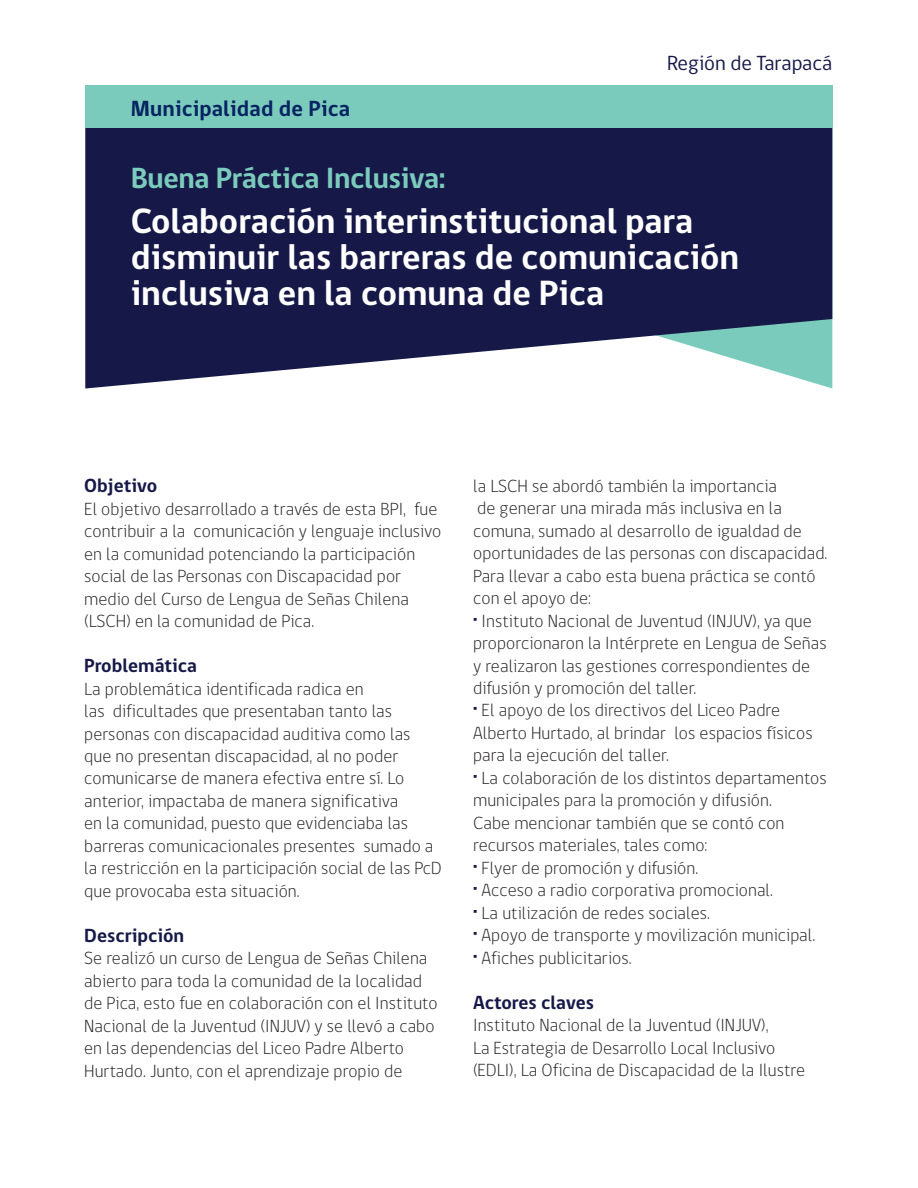
<style>
.page{position:relative;width:918px;height:1188px;background:#fff}
.page>*{position:absolute;margin:0;border:0;box-sizing:border-box;transform-origin:0 0}
.t1{font:700 36px/36px "gob CL";color:#fff}
.t2{font:700 30px "gob CL";letter-spacing:-.01em;color:#7bcbbc}
.t3{font:700 22.5px "gob CL";letter-spacing:.01em;color:#072462}
.t4{font:21px "gob CL";color:#161948}
.t5{font:700 19.5px "gob CL";color:#161948}
.t6{font:300 18px/22.5px "gob CL";letter-spacing:.005em;color:#231f20}
.s1{font-weight:800;color:#161948}
</style>
<div class="page">
<svg style="left:85px;top:128px;width:747px;height:261px;background:#31365e"></svg>
<div style="left:85px;top:85px;width:747px;height:43px;background:#7bcbbc"></div>
<p class="t3" style="left:131px;top:93px;width:221px">Municipalidad de Pica</p>
<p class="t4" style="left:667px;top:49px;width:167px">Región de Tarapacá</p>
<p class="t2" style="left:131px;top:158px;width:316px">Buena Práctica Inclusiva:</p>
<p class="t1" style="left:131px;top:203px;width:610px">Colaboración interinstitucional para disminuir las barreras de comunicación inclusiva en la comuna de Pica</p>
<p class="t5" style="left:84px;top:472px;width:75px">Objetivo</p>
<p class="t6" style="left:84px;top:498px;width:359px">El objetivo desarrollado a través de esta BPI, fue contribuir a la comunicación y lenguaje inclusivo en la comunidad potenciando la participación social de las Personas con Discapacidad por medio del Curso de Lengua de Señas Chilena (LSCH) en la comunidad de Pica.</p>
<p class="t5" style="left:84px;top:652px;width:114px">Problemática</p>
<p class="t6" style="left:84px;top:678px;width:359px">La problemática identificada radica en<br>las dificultades que presentaban tanto las personas con discapacidad auditiva como las que no presentan discapacidad, al no poder comunicarse de manera efectiva entre sí. Lo anterior, impactaba de manera significativa<br>en la comunidad, puesto que evidenciaba las barreras comunicacionales presentes sumado a la restricción en la participación social de las PcD que provocaba esta situación.</p>
<p class="t5" style="left:84px;top:922px;width:101px">Descripción</p>
<p class="t6" style="left:84px;top:947px;width:355px">Se realizó un curso de Lengua de Señas Chilena abierto para toda la comunidad de la localidad de Pica, esto fue en colaboración con el Instituto Nacional de la Juventud (INJUV) y se llevó a cabo en las dependencias del Liceo Padre Alberto Hurtado. Junto, con el aprendizaje propio de</p>
<p class="t6" style="left:473px;top:475px;width:305px">la LSCH se abordó también la importancia</p>
<p class="t6" style="left:473px;top:497px;width:356px">de generar una mirada más inclusiva en la comuna, sumado al desarrollo de igualdad de oportunidades de las personas con discapacidad.</p>
<p class="t6" style="left:473px;top:565px;width:344px">Para llevar a cabo esta buena práctica se contó con el apoyo de:</p>
<p class="t6" style="left:473px;top:610px;width:355px"><span class="s1">·</span> Instituto Nacional de Juventud (INJUV), ya que proporcionaron la Intérprete en Lengua de Señas y realizaron las gestiones correspondientes de difusión y promoción del taller.</p>
<p class="t6" style="left:473px;top:700px;width:341px"><span class="s1">·</span> El apoyo de los directivos del Liceo Padre<br>Alberto Hurtado, al brindar los espacios físicos para la ejecución del taller.</p>
<p class="t6" style="left:473px;top:767px;width:355px"><span class="s1">·</span> La colaboración de los distintos departamentos municipales para la promoción y difusión.</p>
<p class="t6" style="left:473px;top:812px;width:313px">Cabe mencionar también que se contó con recursos materiales, tales como:</p>
<p class="t6" style="left:473px;top:857px;width:227px"><span class="s1">·</span> Flyer de promoción y difusión.</p>
<p class="t6" style="left:473px;top:879px;width:301px"><span class="s1">·</span> Acceso a radio corporativa promocional.</p>
<p class="t6" style="left:473px;top:902px;width:238px"><span class="s1">·</span> La utilización de redes sociales.</p>
<p class="t6" style="left:473px;top:924px;width:344px"><span class="s1">·</span> Apoyo de transporte y movilización municipal.</p>
<p class="t6" style="left:473px;top:947px;width:160px"><span class="s1">·</span> Afiches publicitarios.</p>
<p class="t5" style="left:473px;top:989px;width:123px">Actores claves</p>
<p class="t6" style="left:473px;top:1014px;width:334px">Instituto Nacional de la Juventud (INJUV),<br>La Estrategia de Desarrollo Local Inclusivo (EDLI), La Oficina de Discapacidad de la Ilustre</p>
</div>
